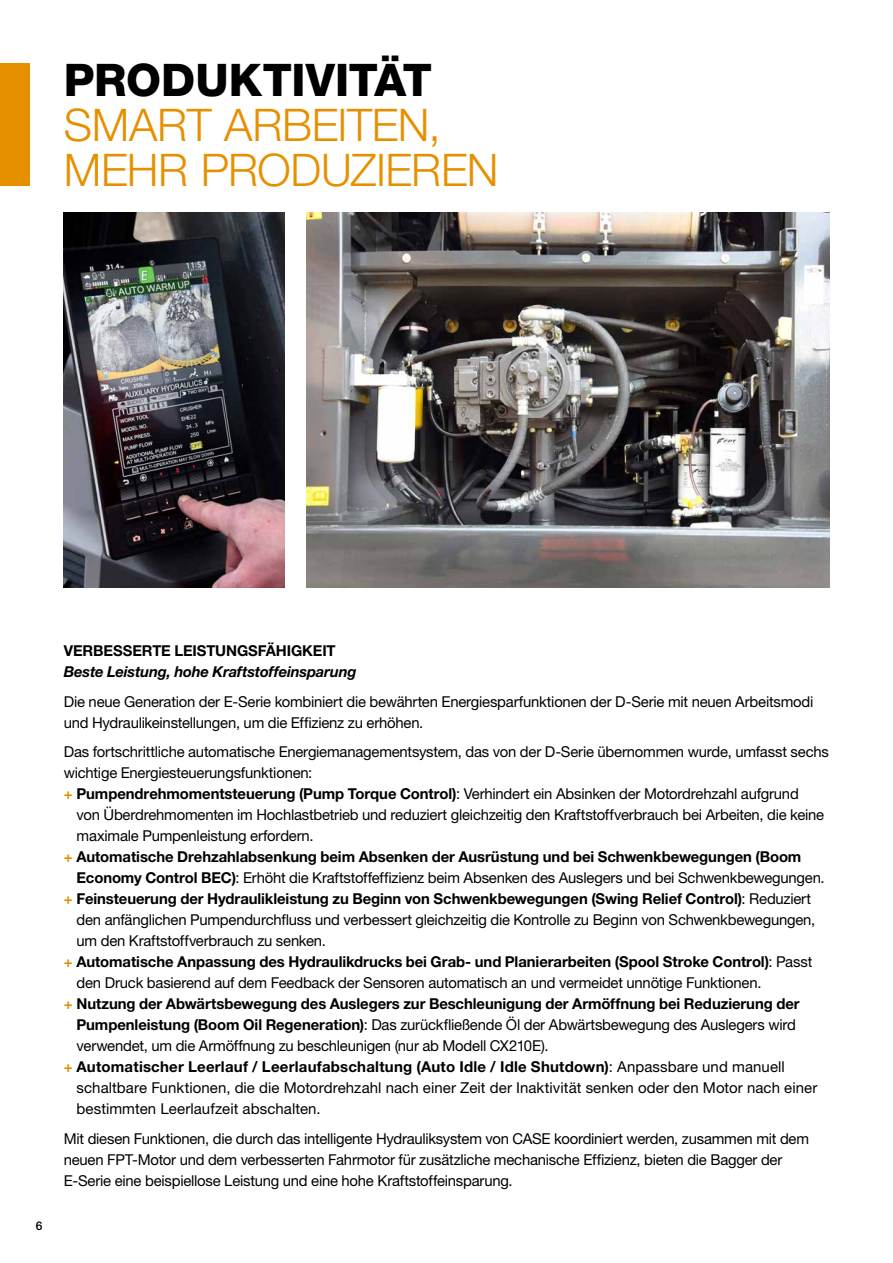
<style>
.page{position:relative;width:893px;height:1263px;background:#fff}
.page>*{position:absolute;margin:0;border:0;box-sizing:border-box;transform-origin:0 0}
.t1{font:300 45px/45px "Helvetica Neue LT Pro";letter-spacing:-.01em;color:#e69000}
.t2{font:800 45px "Helvetica Neue LT Pro";letter-spacing:-.005em;color:#000}
.t3{font:15px/21px "Helvetica Neue LT Pro";letter-spacing:-.015em;color:#000}
.t4{font:700 15px "Helvetica Neue LT Pro";letter-spacing:-.005em;color:#000}
.t5{font:15px "Helvetica Neue LT Pro";letter-spacing:.005em;color:#000}
.t6{font:700 15px "Helvetica Neue LT Pro";letter-spacing:.015em;color:#000}
.t7{font:italic 700 15px "Helvetica Neue LT Pro";letter-spacing:-.015em;color:#000}
.t8{font:500 12px "Helvetica Neue LT Pro";color:#000}
.s1{font-weight:700;color:#e69000}
.s2{font-weight:700}
.s3{color:#e69000}
.s4{font-weight:400}
</style>
<div class="page">
<img style="left:64px;top:213px;width:221px;height:375px">
<img style="left:306px;top:213px;width:523px;height:375px">
<div style="left:0;top:64px;width:30px;height:122px;background:#e69000"></div>
<h1 class="t2" style="left:64px;top:53px;width:370px">PRODUKTIVITÄT</h1>
<h1 class="t1" style="left:64px;top:101px;width:436px">SMART ARBEITEN,<br>MEHR PRODUZIEREN</h1>
<p class="t8" style="left:36px;top:1218px;width:8px">6</p>
<p class="t4" style="left:64px;top:642px;width:273px">VERBESSERTE LEISTUNGSFÄHIGKEIT</p>
<p class="t7" style="left:64px;top:663px;width:294px">Beste Leistung, hohe Kraftstoffeinsparung</p>
<p class="t3" style="left:64px;top:691px;width:751px">Die neue Generation der E-Serie kombiniert die bewährten Energiesparfunktionen der D-Serie mit neuen Arbeitsmodi und Hydraulikeinstellungen, um die Effizienz zu erhöhen.</p>
<p class="t3" style="left:64px;top:741px;width:767px">Das fortschrittliche automatische Energiemanagementsystem, das von der D-Serie übernommen wurde, umfasst sechs wichtige Energiesteuerungsfunktionen:<br><span class="s1">+</span> <span class="s2">Pumpendrehmomentsteuerung (Pump Torque Control)</span>: Verhindert ein Absinken der Motordrehzahl aufgrund</p>
<p class="t3" style="left:77px;top:804px;width:749px">von Überdrehmomenten im Hochlastbetrieb und reduziert gleichzeitig den Kraftstoffverbrauch bei Arbeiten, die keine</p>
<p class="t3" style="left:77px;top:825px;width:239px">maximale Pumpenleistung erfordern.</p>
<p class="t4" style="left:64px;top:848px;width:739px"><span class="s3">+</span> Automatische Drehzahlabsenkung beim Absenken der Ausrüstung und bei Schwenkbewegungen (Boom</p>
<p class="t3" style="left:77px;top:867px;width:750px"><span class="s2">Economy Control BEC)</span>: Erhöht die Kraftstoffeffizienz beim Absenken des Auslegers und bei Schwenkbewegungen.</p>
<p class="t4" style="left:64px;top:890px;width:749px"><span class="s3">+</span> Feinsteuerung der Hydraulikleistung zu Beginn von Schwenkbewegungen (Swing Relief Control)<span class="s4">: Reduziert</span></p>
<p class="t3" style="left:77px;top:909px;width:740px">den anfänglichen Pumpendurchfluss und verbessert gleichzeitig die Kontrolle zu Beginn von Schwenkbewegungen,</p>
<p class="t3" style="left:77px;top:930px;width:251px">um den Kraftstoffverbrauch zu senken.</p>
<p class="t4" style="left:64px;top:953px;width:750px"><span class="s3">+</span> Automatische Anpassung des Hydraulikdrucks bei Grab- und Planierarbeiten (Spool Stroke Control)<span class="s4">: Passt</span></p>
<p class="t3" style="left:77px;top:972px;width:686px">den Druck basierend auf dem Feedback der Sensoren automatisch an und vermeidet unnötige Funktionen.</p>
<p class="t4" style="left:64px;top:995px;width:737px"><span class="s3">+</span> Nutzung der Abwärtsbewegung des Auslegers zur Beschleunigung der Armöffnung bei Reduzierung der</p>
<p class="t3" style="left:77px;top:1014px;width:721px"><span class="s2">Pumpenleistung (Boom Oil Regeneration)</span>: Das zurückfließende Öl der Abwärtsbewegung des Auslegers wird</p>
<p class="t3" style="left:77px;top:1035px;width:474px">verwendet, um die Armöffnung zu beschleunigen (nur ab Modell CX210E).</p>
<p class="t6" style="left:64px;top:1058px;width:722px"><span class="s3">+</span> Automatischer Leerlauf / Leerlaufabschaltung (Auto Idle / Idle Shutdown)<span class="s4">: Anpassbare und manuell</span></p>
<p class="t5" style="left:77px;top:1079px;width:742px">schaltbare Funktionen, die die Motordrehzahl nach einer Zeit der Inaktivität senken oder den Motor nach einer</p>
<p class="t5" style="left:77px;top:1100px;width:246px">bestimmten Leerlaufzeit abschalten.</p>
<p class="t3" style="left:64px;top:1128px;width:747px">Mit diesen Funktionen, die durch das intelligente Hydrauliksystem von CASE koordiniert werden, zusammen mit dem neuen FPT-Motor und dem verbesserten Fahrmotor für zusätzliche mechanische Effizienz, bieten die Bagger der<br>E-Serie eine beispiellose Leistung und eine hohe Kraftstoffeinsparung.</p>
</div>
